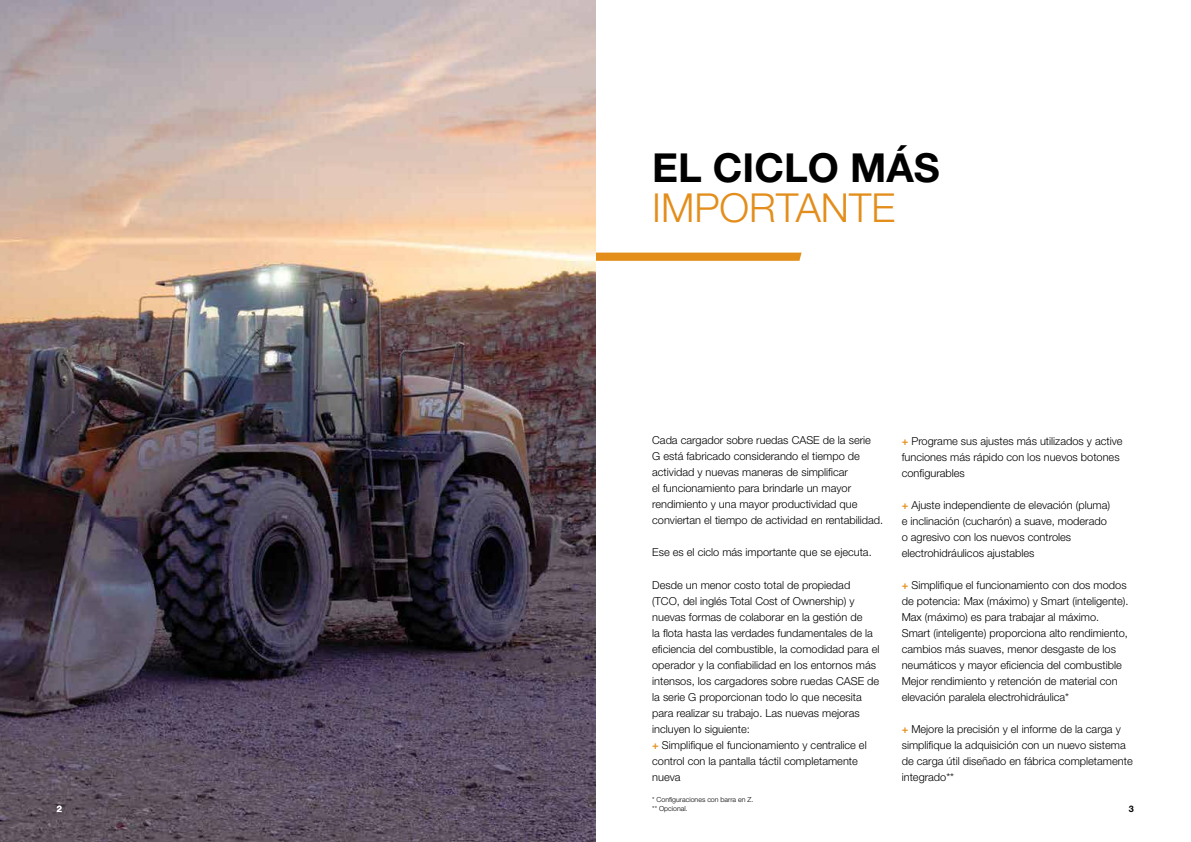
<style>
.page{position:relative;width:1191px;height:842px;background:#fff}
.page>*{position:absolute;margin:0;border:0;box-sizing:border-box;transform-origin:0 0}
.t1{font:700 40px "Helvetica Neue LT Std";color:#000}
.t2{font:300 40px "Helvetica Neue LT Std";color:#e38d1a}
.t3{font:300 11px/16px "Helvetica Neue LT Std";color:#000}
.t4{font:700 9px "Helvetica Neue LT Std";color:#000}
.t5{font:700 9px "Helvetica Neue LT Std";color:#fff}
.t6{font:300 7px "Helvetica Neue LT Std";color:#000}
.s1{font-weight:500;color:#e58e1a}
</style>
<div class="page">
<svg style="left:595px;top:253px;width:206px;height:8px;background:#e39020"></svg>
<img style="left:0;top:0;width:595px;height:842px">
<h1 class="t1" style="left:652px;top:143px;width:289px">EL CICLO MÁS</h1>
<h1 class="t2" style="left:652px;top:183px;width:244px">IMPORTANTE</h1>
<p class="t3" style="left:652px;top:432px;width:233px">Cada cargador sobre ruedas CASE de la serie<br>G está fabricado considerando el tiempo de actividad y nuevas maneras de simplificar<br>el funcionamiento para brindarle un mayor rendimiento y una mayor productividad que conviertan el tiempo de actividad en rentabilidad.</p>
<p class="t3" style="left:652px;top:544px;width:221px">Ese es el ciclo más importante que se ejecuta.</p>
<p class="t3" style="left:652px;top:576px;width:229px">Desde un menor costo total de propiedad (TCO, del inglés Total Cost of Ownership) y nuevas formas de colaborar en la gestión de<br>la flota hasta las verdades fundamentales de la eficiencia del combustible, la comodidad para el operador y la confiabilidad en los entornos más intensos, los cargadores sobre ruedas CASE de la serie G proporcionan todo lo que necesita para realizar su trabajo. Las nuevas mejoras incluyen lo siguiente:<br><span class="s1">+</span> Simplifique el funcionamiento y centralice el control con la pantalla táctil completamente nueva</p>
<p class="t6" style="left:652px;top:795px;width:103px">* Configuraciones con barra en Z.</p>
<p class="t5" style="left:57px;top:803px;width:7px">2</p>
<p class="t6" style="left:652px;top:804px;width:37px">** Opcional.</p>
<p class="t3" style="left:901px;top:432px;width:222px"><span class="s1">+</span> Programe sus ajustes más utilizados y active funciones más rápido con los nuevos botones configurables</p>
<p class="t3" style="left:901px;top:496px;width:210px"><span class="s1">+</span> Ajuste independiente de elevación (pluma) e inclinación (cucharón) a suave, moderado o agresivo con los nuevos controles electrohidráulicos ajustables</p>
<p class="t3" style="left:901px;top:576px;width:228px"><span class="s1">+</span> Simplifique el funcionamiento con dos modos de potencia: Max (máximo) y Smart (inteligente).<br>Max (máximo) es para trabajar al máximo.<br>Smart (inteligente) proporciona alto rendimiento, cambios más suaves, menor desgaste de los neumáticos y mayor eficiencia del combustible Mejor rendimiento y retención de material con elevación paralela electrohidráulica*</p>
<p class="t3" style="left:901px;top:720px;width:232px"><span class="s1">+</span> Mejore la precisión y el informe de la carga y simplifique la adquisición con un nuevo sistema de carga útil diseñado en fábrica completamente integrado**</p>
<p class="t4" style="left:1129px;top:803px;width:7px">3</p>
</div>
